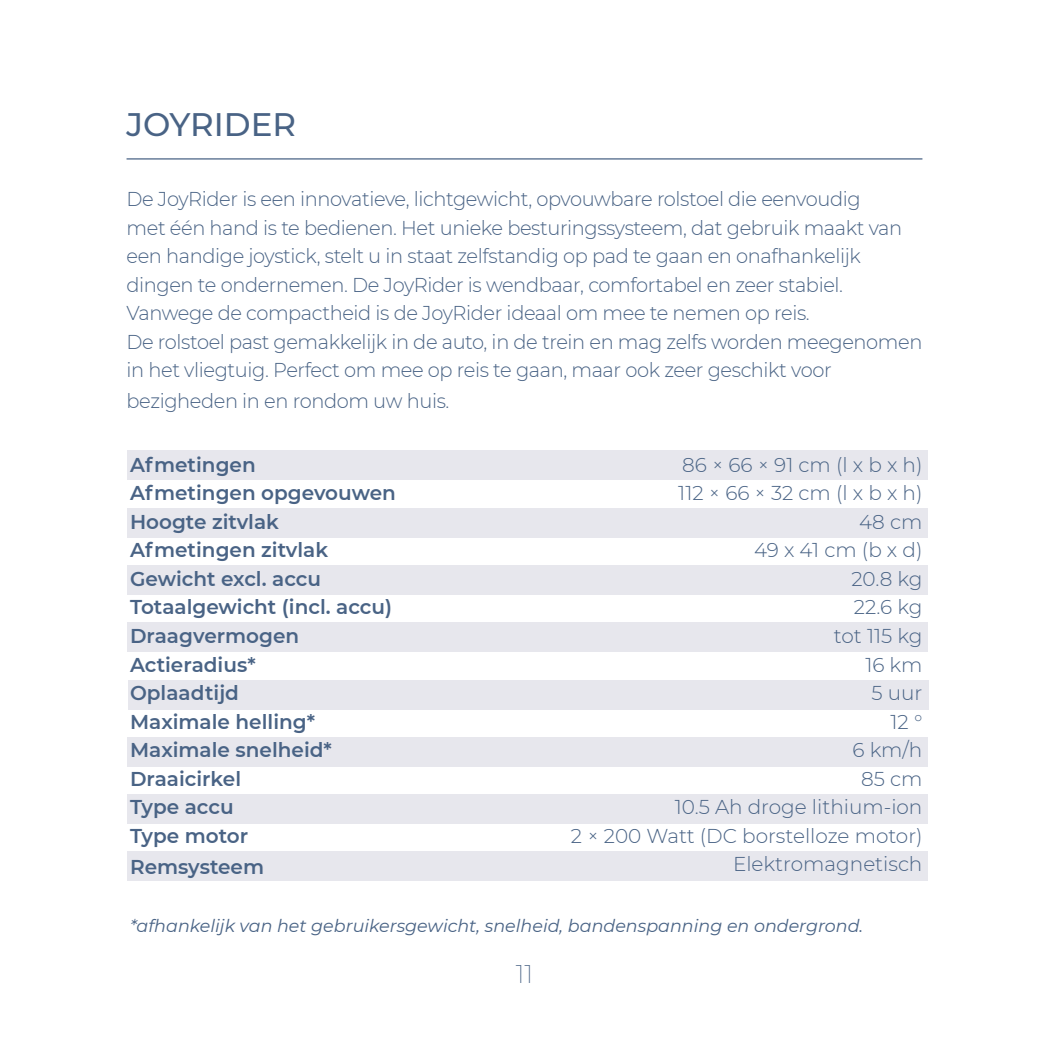
<style>
.page{position:relative;width:1049px;height:1049px;background:#fff}
.page>*{position:absolute;margin:0;border:0;box-sizing:border-box;transform-origin:0 0}
.t1{font:500 32.5px "Montserrat";color:#496385}
.t2{font:200 25px "Montserrat";color:#496385}
.t3{font:300 20px/28.5px "Montserrat";letter-spacing:-.02em;color:#496385}
.t4{font:600 20px/28.5px "Montserrat";color:#496385}
.t5{font:300 20px/28.5px "Montserrat";color:#496385;text-align:right}
.t6{font:italic 17.5px "Montserrat";color:#496385}
</style>
<div class="page">
<div style="left:127px;top:851px;width:801px;height:30px;background:#e7e7ed"></div>
<div style="left:127px;top:794px;width:801px;height:30px;background:#e7e7ed"></div>
<div style="left:127px;top:737px;width:801px;height:29px;background:#e7e7ed"></div>
<div style="left:128px;top:680px;width:801px;height:29px;background:#e7e7ed"></div>
<div style="left:127px;top:622px;width:801px;height:30px;background:#e7e7ed"></div>
<div style="left:127px;top:565px;width:801px;height:30px;background:#e7e7ed"></div>
<div style="left:127px;top:508px;width:801px;height:29px;background:#e7e7ed"></div>
<div style="left:127px;top:451px;width:801px;height:29px;background:#e7e7ed"></div>
<hr style="left:127px;top:158px;width:795px;height:2px;background:#496385">
<p class="t1" style="left:127px;top:102px;width:171px">JOYRIDER</p>
<p class="t3" style="left:127px;top:184px;width:736px">De JoyRider is een innovatieve, lichtgewicht, opvouwbare rolstoel die eenvoudig</p>
<p class="t3" style="left:127px;top:213px;width:777px">met één hand is te bedienen. Het unieke besturingssysteem, dat gebruik maakt van een handige joystick, stelt u in staat zelfstandig op pad te gaan en onafhankelijk</p>
<p class="t3" style="left:127px;top:270px;width:718px">dingen te ondernemen. De JoyRider is wendbaar, comfortabel en zeer stabiel.</p>
<p class="t3" style="left:127px;top:298px;width:685px">Vanwege de compactheid is de JoyRider ideaal om mee te nemen op reis.</p>
<p class="t3" style="left:127px;top:327px;width:797px">De rolstoel past gemakkelijk in de auto, in de trein en mag zelfs worden meegenomen in het vliegtuig. Perfect om mee op reis te gaan, maar ook zeer geschikt voor</p>
<p class="t3" style="left:127px;top:386px;width:324px">bezigheden in en rondom uw huis.</p>
<p class="t4" style="left:130px;top:450px;width:267px">Afmetingen<br>Afmetingen opgevouwen<br>Hoogte zitvlak</p>
<p class="t4" style="left:130px;top:535px;width:263px">Afmetingen zitvlak<br>Gewicht excl. accu<br>Totaalgewicht (incl. accu)<br>Draagvermogen<br>Actieradius*<br>Oplaadtijd<br>Maximale helling*</p>
<p class="t4" style="left:130px;top:735px;width:203px">Maximale snelheid*<br>Draaicirkel<br>Type accu<br>Type motor</p>
<p class="t4" style="left:130px;top:851px;width:135px">Remsysteem</p>
<p class="t5" style="left:678px;top:450px;width:246px">86 × 66 × 91 cm (l x b x h)<br>112 × 66 × 32 cm (l x b x h)<br>48 cm</p>
<p class="t5" style="left:571px;top:535px;width:353px">49 x 41 cm (b x d)<br>20.8 kg<br>22.6 kg<br>tot 115 kg<br>16 km<br>5 uur<br>12 °<br>6 km/h<br>85 cm<br>10.5 Ah droge lithium-ion<br>2 × 200 Watt (DC borstelloze motor)<br>Elektromagnetisch</p>
<p class="t6" style="left:130px;top:913px;width:735px">*afhankelijk van het gebruikersgewicht, snelheid, bandenspanning en ondergrond.</p>
<p class="t2" style="left:516px;top:957px;width:19px">11</p>
</div>
